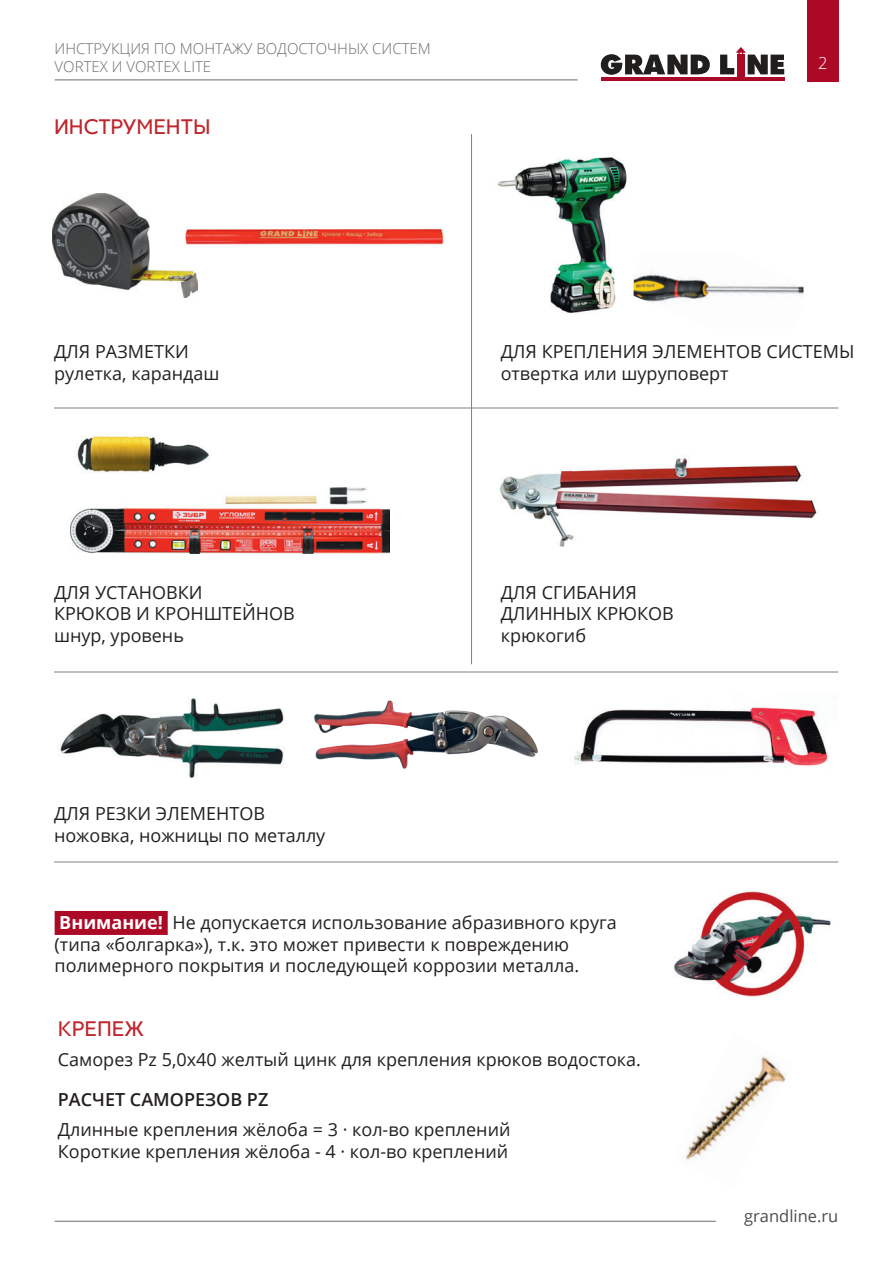
<style>
.page{position:relative;width:893px;height:1263px;background:#fff}
.page>*{position:absolute;margin:0;border:0;box-sizing:border-box;transform-origin:0 0}
.t1{font:21px "Red Ring";color:#be262c}
.t2{font:18px/21.6px "Open Sans";color:#231f20}
.t3{font:600 18px "Open Sans";color:#231f20}
.t4{font:16.5px "Open Sans";color:#4b4c4d}
.t5{font:300 16.5px "Open Sans";color:#fff}
.t6{font:300 15px/18px "Open Sans";color:#6c6d70}
.s1{font-weight:700;color:#fff}
</style>
<div class="page">
<div style="left:807px;top:0;width:31px;height:81px;background:#ac0926"></div>
<div style="left:737px;top:55px;width:7px;height:24px;background:#ac0926"></div>
<hr style="left:601px;top:77px;width:183px;height:3px;background:#ac0926">
<svg style="left:601px;top:54px;width:109px;height:21px"></svg>
<svg style="left:720px;top:47px;width:64px;height:27px"></svg>
<hr style="left:55px;top:80px;width:523px;height:1px;background:#6c6d70">
<hr style="left:55px;top:1221px;width:661px;height:1px;background:#6c6d70">
<img style="left:53px;top:193px;width:144px;height:104px">
<img style="left:180px;top:227px;width:264px;height:18px">
<img style="left:497px;top:157px;width:137px;height:156px">
<hr style="left:471px;top:134px;width:1px;height:530px;background:#808285">
<hr style="left:54px;top:408px;width:784px;height:1px;background:#808285">
<hr style="left:54px;top:672px;width:784px;height:1px;background:#808285">
<hr style="left:54px;top:862px;width:784px;height:1px;background:#808285">
<img style="left:634px;top:274px;width:169px;height:28px">
<img style="left:77px;top:435px;width:132px;height:38px">
<img style="left:71px;top:487px;width:318px;height:66px">
<img style="left:499px;top:458px;width:318px;height:89px">
<img style="left:574px;top:707px;width:254px;height:59px">
<img style="left:685px;top:1056px;width:101px;height:104px">
<div style="left:55px;top:911px;width:113px;height:24px;background:#ac0926"></div>
<img style="left:60px;top:698px;width:478px;height:80px">
<img style="left:674px;top:891px;width:157px;height:105px">
<p class="t6" style="left:55px;top:39px;width:378px">ИНСТРУКЦИЯ ПО МОНТАЖУ ВОДОСТОЧНЫХ СИСТЕМ<br>VORTEX И VORTEX LITE</p>
<p class="t1" style="left:54px;top:113px;width:158px">ИНСТРУМЕНТЫ</p>
<p class="t5" style="left:818px;top:52px;width:11px">2</p>
<p class="t2" style="left:54px;top:340px;width:167px">ДЛЯ РАЗМЕТКИ рулетка, карандаш</p>
<p class="t2" style="left:501px;top:340px;width:355px">ДЛЯ КРЕПЛЕНИЯ ЭЛЕМЕНТОВ СИСТЕМЫ отвертка или шуруповерт</p>
<p class="t2" style="left:54px;top:581px;width:242px">ДЛЯ УСТАНОВКИ<br>КРЮКОВ И КРОНШТЕЙНОВ шнур, уровень</p>
<p class="t2" style="left:501px;top:581px;width:175px">ДЛЯ СГИБАНИЯ<br>ДЛИННЫХ КРЮКОВ крюкогиб</p>
<p class="t2" style="left:54px;top:802px;width:273px">ДЛЯ РЕЗКИ ЭЛЕМЕНТОВ ножовка, ножницы по металлу</p>
<p class="t2" style="left:55px;top:911px;width:564px"><span class="s1">Внимание!</span> Не допускается использование абразивного круга (типа «болгарка»), т.к. это может привести к повреждению полимерного покрытия и последующей коррозии металла.</p>
<p class="t1" style="left:58px;top:1015px;width:88px">КРЕПЕЖ</p>
<p class="t2" style="left:58px;top:1048px;width:585px">Саморез Pz 5,0х40 желтый цинк для крепления крюков водостока.</p>
<p class="t3" style="left:58px;top:1087px;width:212px">РАСЧЕТ САМОРЕЗОВ PZ</p>
<p class="t2" style="left:58px;top:1119px;width:454px">Длинные крепления жёлоба = 3 · кол-во креплений<br>Короткие крепления жёлоба - 4 · кол-во креплений</p>
<p class="t4" style="left:744px;top:1204px;width:96px">grandline.ru</p>
</div>
